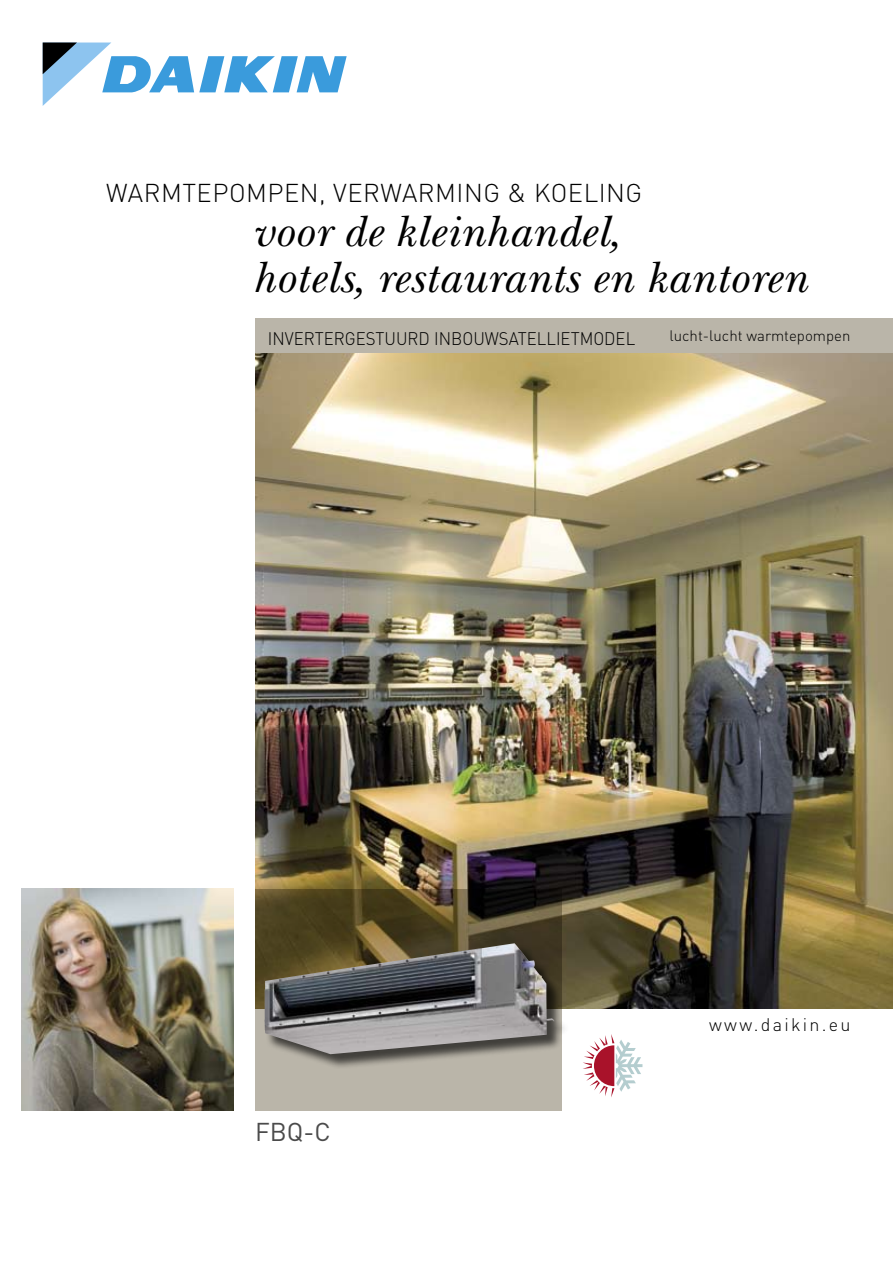
<style>
.page{position:relative;width:893px;height:1263px;background:#fff}
.page>*{position:absolute;margin:0;border:0;box-sizing:border-box;transform-origin:0 0}
.t1{font:italic 45px "New Baskerville ITC";letter-spacing:.005em;color:#000}
.t2{font:300 25.5px "DIN";letter-spacing:.02em;color:#000}
.t3{font:25.5px "DIN";color:#4b4b4b}
.t4{font:300 18px "DIN";color:#000;scale:.93 1}
.t5{font:300 18px "DIN";letter-spacing:.125em;color:#000}
.t6{font:300 15px "DIN";color:#000}
</style>
<div class="page">
<img style="left:255px;top:353px;width:638px;height:656px">
<img style="left:21px;top:889px;width:213px;height:221px">
<svg style="left:255px;top:889px;width:306px;height:221px;background:#7b725c"></svg>
<div style="left:255px;top:319px;width:638px;height:34px;background:#bab5a9"></div>
<svg style="left:43px;top:43px;width:304px;height:63px"></svg>
<div style="left:266px;top:945px;width:302px;height:124px;background:#000;opacity:.65"></div>
<img style="left:264px;top:943px;width:290px;height:111px">
<svg style="left:583px;top:1034px;width:59px;height:63px"></svg>
<p class="t2" style="left:106px;top:176px;width:537px">WARMTEPOMPEN, VERWARMING &amp; KOELING</p>
<p class="t1" style="left:255px;top:205px;width:369px">voor de kleinhandel,</p>
<p class="t1" style="left:255px;top:251px;width:556px">hotels, restaurants en kantoren</p>
<p class="t4" style="left:268px;top:326px;width:396px">INVERTERGESTUURD INBOUWSATELLIETMODEL</p>
<p class="t6" style="left:669px;top:325px;width:182px">lucht-lucht warmtepompen</p>
<p class="t3" style="left:255px;top:1117px;width:77px">FBQ-C</p>
<p class="t5" style="left:709px;top:1013px;width:143px">www.daikin.eu</p>
</div>
